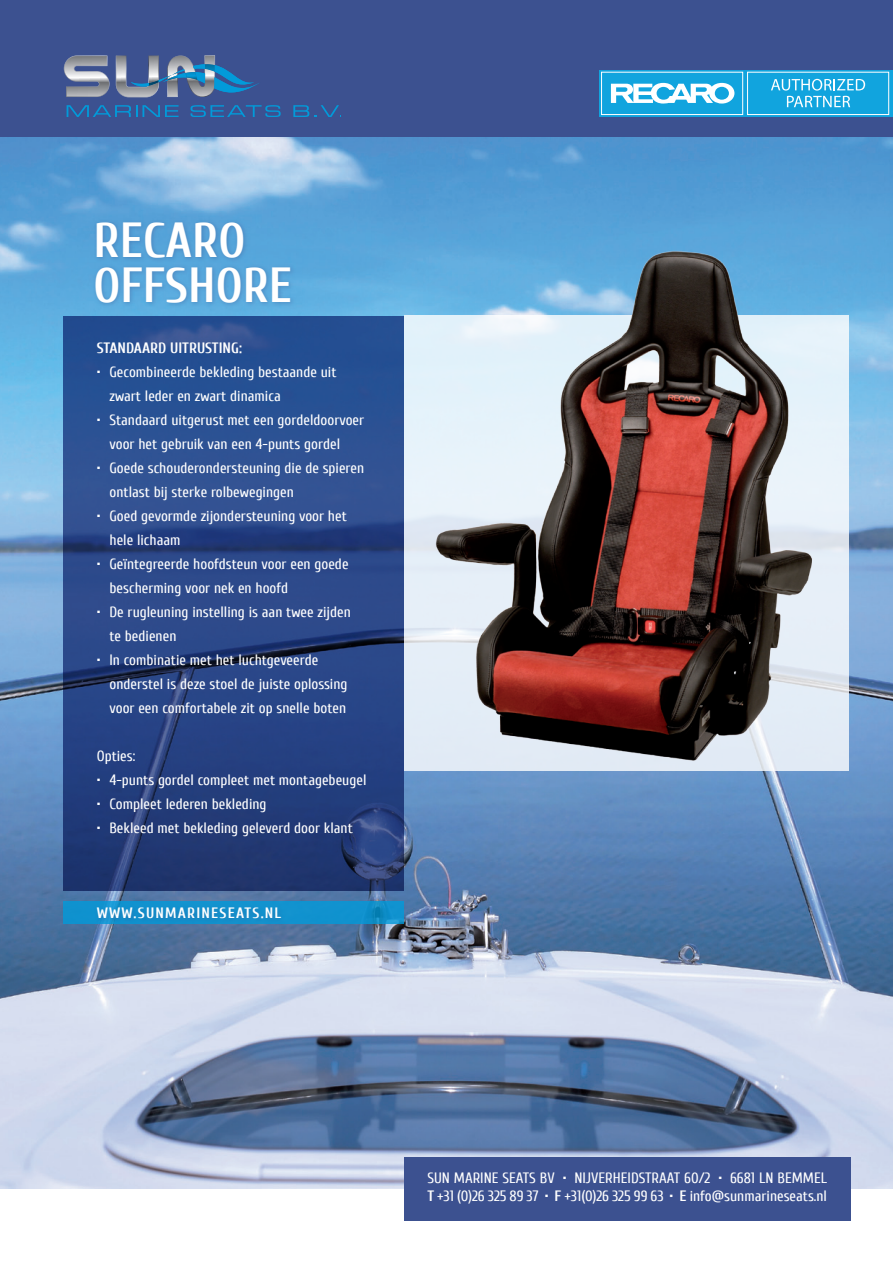
<style>
.page{position:relative;width:893px;height:1263px;background:#fff}
.page>*{position:absolute;margin:0;border:0;box-sizing:border-box;transform-origin:0 0}
.t1{font:700 49.2px "Cuprum";color:#fff}
.t2{font:15px/24px "Cuprum";color:#fff}
.t3{font:700 15px "Cuprum";letter-spacing:.08em;color:#fff}
.t4{font:700 15px "Cuprum";color:#fff}
.s1{font-weight:700}
</style>
<div class="page">
<img style="left:0;top:136px;width:893px;height:1052px">
<div style="left:404px;top:316px;width:444px;height:455px;background:#e5eff8"></div>
<div style="left:0;top:0;width:893px;height:136px;background:#3c5190"></div>
<div style="left:404px;top:1157px;width:446px;height:63px;background:#3c5190"></div>
<svg style="left:67px;top:105px;width:112px;height:12px"></svg>
<svg style="left:190px;top:105px;width:91px;height:12px"></svg>
<svg style="left:293px;top:105px;width:46px;height:12px"></svg>
<svg style="left:64px;top:55px;width:195px;height:42px"></svg>
<svg style="left:599px;top:70px;width:294px;height:47px"></svg>
<svg style="left:601px;top:71px;width:288px;height:44px"></svg>
<img style="left:420px;top:202px;width:404px;height:602px">
<svg style="left:64px;top:316px;width:340px;height:575px"></svg>
<svg style="left:64px;top:901px;width:340px;height:23px;fill:#1092cf"></svg>
<div style="left:94px;top:905px;width:193px;height:19px;background:#158dc9"></div>
<div style="left:93px;top:219px;width:203px;height:89px;background:#3c5190;opacity:.35"></div>
<p class="t1" style="left:94px;top:213px;width:153px">RECARO</p>
<p class="t1" style="left:94px;top:258px;width:200px">OFFSHORE</p>
<p class="t4" style="left:97px;top:340px;width:147px">STANDAARD UITRUSTING:</p>
<p class="t2" style="left:109px;top:360px;width:229px;text-indent:-13px">• Gecombineerde bekleding bestaande uit zwart leder en zwart dinamica</p>
<p class="t2" style="left:109px;top:408px;width:256px;text-indent:-13px">• Standaard uitgerust met een gordeldoorvoer voor het gebruik van een 4-punts gordel</p>
<p class="t2" style="left:109px;top:456px;width:256px;text-indent:-13px">• Goede schouderondersteuning die de spieren ontlast bij sterke rolbewegingen</p>
<p class="t2" style="left:109px;top:504px;width:239px;text-indent:-13px">• Goed gevormde zijondersteuning voor het hele lichaam</p>
<p class="t2" style="left:109px;top:552px;width:241px;text-indent:-13px">• Geïntegreerde hoofdsteun voor een goede bescherming voor nek en hoofd</p>
<p class="t2" style="left:109px;top:600px;width:243px;text-indent:-13px">• De rugleuning instelling is aan twee zijden te bedienen</p>
<p class="t2" style="left:97px;top:648px;width:223px">• In combinatie met het luchtgeveerde</p>
<p class="t2" style="left:109px;top:672px;width:239px">onderstel is deze stoel de juiste oplossing voor een comfortabele zit op snelle boten</p>
<p class="t2" style="left:97px;top:744px;width:40px">Opties:</p>
<p class="t2" style="left:97px;top:768px;width:271px">• 4-punts gordel compleet met montagebeugel</p>
<p class="t2" style="left:97px;top:792px;width:171px">• Compleet lederen bekleding</p>
<p class="t2" style="left:97px;top:816px;width:258px">• Bekleed met bekleding geleverd door klant</p>
<p class="t3" style="left:97px;top:905px;width:186px">WWW.SUNMARINESEATS.NL</p>
<p class="t2" style="left:427px;top:1169px;width:401px;line-height:18px">SUN MARINE SEATS BV • NIJVERHEIDSTRAAT 60/2 • 6681 LN BEMMEL<br><span class="s1">T</span> +31 (0)26 325 89 37 • <span class="s1">F</span> +31(0)26 325 99 63 • <span class="s1">E</span> info@sunmarineseats.nl</p>
</div>
